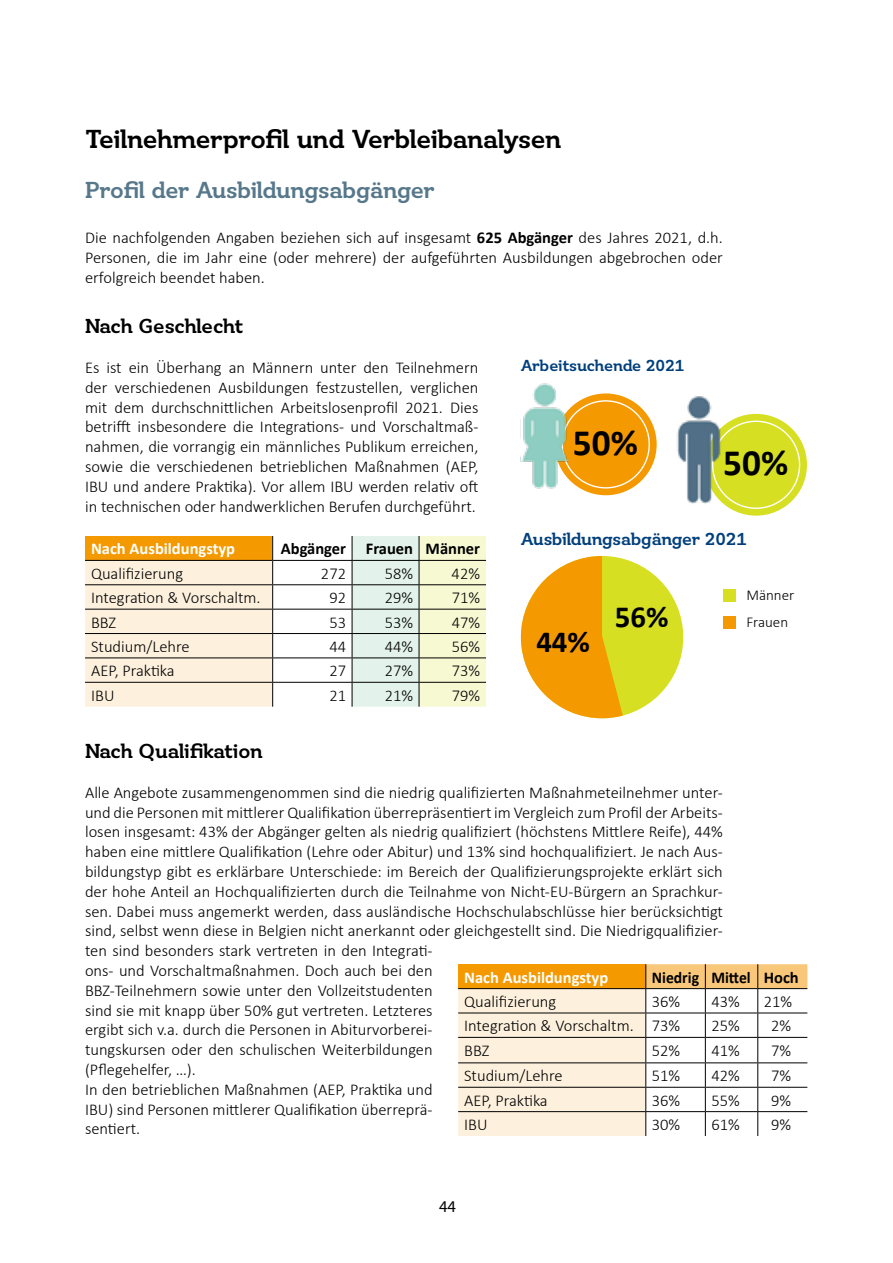
<style>
.page{position:relative;width:893px;height:1263px;background:#fff}
.page>*{position:absolute;margin:0;border:0;box-sizing:border-box;transform-origin:0 0}
.t1{font:700 37.2px "Calibri";color:#000}
.t2{font:700 30.75px "Calibri";color:#000}
.t3{font:700 27px "Ostbe Serif Office";letter-spacing:-.02em;color:#000}
.t4{font:700 24px "Ostbe Serif Office";letter-spacing:-.02em;color:#57788b}
.t5{font:700 21px "Ostbe Serif Office";letter-spacing:-.02em;color:#000}
.t6{font:700 18px "Ostbe Serif Office";letter-spacing:-.015em;color:#003f7c}
.t7{font:300 16.5px/19.8px "Calibri";color:#000;text-align:justify}
.t8{font:700 16.5px "Calibri";color:#fff}
.t9{font:700 16.5px "Calibri";color:#000}
.t10{font:700 16.5px "Ostbe Serif Office";letter-spacing:-.01em;color:#003f7c}
.t11{font:700 16.5px "Calibri";color:#000;scale:.95 1}
.t12{font:16.5px "Myriad Variable Concept";color:#000}
.t13{font:300 15px/27px "Calibri";color:#000}
.s1{font-weight:700}
</style>
<div class="page">
<hr style="left:273px;top:560px;width:79px;height:1px;background:#000">
<hr style="left:273px;top:584px;width:79px;height:1px;background:#000">
<hr style="left:273px;top:609px;width:79px;height:1px;background:#000">
<hr style="left:273px;top:633px;width:79px;height:1px;background:#000">
<hr style="left:273px;top:657px;width:79px;height:1px;background:#000">
<hr style="left:273px;top:682px;width:79px;height:1px;background:#000">
<svg style="left:85px;top:536px;width:188px;height:171px;background:#f2dcb7"></svg>
<svg style="left:352px;top:536px;width:134px;height:171px;background:#e1ead4"></svg>
<svg style="left:458px;top:964px;width:349px;height:172px"></svg>
<div style="left:555px;top:393px;width:102px;height:102px;background:#f49900;border-radius:50%"></div>
<div style="left:705px;top:414px;width:102px;height:102px;background:#d6df22;border-radius:50%"></div>
<img style="left:521px;top:383px;width:48px;height:105px">
<img style="left:677px;top:396px;width:44px;height:108px">
<div style="left:521px;top:556px;width:162px;height:162px;background:#d6df22;border-radius:50%"></div>
<svg style="left:521px;top:556px;width:102px;height:162px"></svg>
<div style="left:723px;top:616px;width:13px;height:12px;background:#f49900"></div>
<div style="left:723px;top:589px;width:13px;height:13px;background:#d6df22"></div>
<h3 class="t3" style="left:85px;top:124px;width:478px">Teilnehmerprofil und Verbleibanalysen</h3>
<h3 class="t4" style="left:85px;top:177px;width:351px">Profil der Ausbildungsabgänger</h3>
<p class="t7" style="left:85px;top:228px;width:639px">Die nachfolgenden Angaben beziehen sich auf insgesamt <span class="s1">625 Abgänger</span> des Jahres 2021, d.h.<br>Personen, die im Jahr eine (oder mehrere) der aufgeführten Ausbildungen abgebrochen oder erfolgreich beendet haben.</p>
<p class="t5" style="left:85px;top:314px;width:160px">Nach Geschlecht</p>
<p class="t7" style="left:85px;top:357px;width:395px">Es ist ein Überhang an Männern unter den Teilnehmern der verschiedenen Ausbildungen festzustellen, verglichen mit dem durchschnittlichen Arbeitslosenprofil 2021. Dies betrifft insbesondere die Integrations- und Vorschaltmaß&shy;nahmen, die vorrangig ein männliches Publikum erreichen, sowie die verschiedenen betrieblichen Maßnahmen (AEP, IBU und andere Praktika). Vor allem IBU werden relativ oft in technischen oder handwerklichen Berufen durchgeführt.</p>
<p class="t8" style="left:91px;top:537px;width:146px">Nach Ausbildungstyp</p>
<p class="t9" style="left:281px;top:537px;width:201px">Abgänger Frauen Männer</p>
<p class="t7" style="left:91px;top:563px;width:94px">Qualifizierung</p>
<p class="t7" style="left:321px;top:563px;width:27px">272</p>
<p class="t7" style="left:385px;top:563px;width:30px">58%</p>
<p class="t7" style="left:452px;top:563px;width:30px">42%</p>
<p class="t7" style="left:91px;top:588px;width:171px">Integration &amp; Vorschaltm.</p>
<p class="t7" style="left:329px;top:588px;width:18px">92</p>
<p class="t7" style="left:385px;top:588px;width:30px">29%</p>
<p class="t7" style="left:452px;top:588px;width:30px">71%</p>
<p class="t7" style="left:91px;top:612px;width:27px">BBZ</p>
<p class="t7" style="left:329px;top:612px;width:18px">53</p>
<p class="t7" style="left:385px;top:612px;width:30px">53%</p>
<p class="t7" style="left:452px;top:612px;width:30px">47%</p>
<p class="t7" style="left:91px;top:636px;width:100px">Studium/Lehre</p>
<p class="t7" style="left:329px;top:636px;width:18px">44</p>
<p class="t7" style="left:385px;top:636px;width:30px">44%</p>
<p class="t7" style="left:452px;top:636px;width:30px">56%</p>
<p class="t7" style="left:91px;top:661px;width:85px">AEP, Praktika</p>
<p class="t7" style="left:329px;top:661px;width:18px">27</p>
<p class="t7" style="left:385px;top:661px;width:30px">27%</p>
<p class="t7" style="left:452px;top:661px;width:30px">73%</p>
<p class="t7" style="left:91px;top:685px;width:25px">IBU</p>
<p class="t7" style="left:329px;top:685px;width:18px">21</p>
<p class="t7" style="left:385px;top:685px;width:30px">21%</p>
<p class="t7" style="left:452px;top:685px;width:30px">79%</p>
<p class="t10" style="left:521px;top:356px;width:165px">Arbeitsuchende 2021</p>
<h1 class="t1" style="left:573px;top:416px;width:66px">50%</h1>
<h1 class="t1" style="left:723px;top:437px;width:66px">50%</h1>
<p class="t6" style="left:521px;top:529px;width:228px">Ausbildungsabgänger 2021</p>
<p class="t13" style="left:746px;top:582px;width:49px">Männer<br>Frauen</p>
<h2 class="t2" style="left:615px;top:595px;width:55px">56%</h2>
<h2 class="t2" style="left:536px;top:620px;width:55px">44%</h2>
<p class="t5" style="left:85px;top:739px;width:179px">Nach Qualifikation</p>
<p class="t7" style="left:85px;top:782px;width:639px;text-align:left">Alle Angebote zusammengenommen sind die niedrig qualifizierten Maßnahmeteilnehmer unter&shy;und die Personen mit mittlerer Qualifikation überrepräsentiert im Vergleich zum Profil der Arbeits&shy;losen insgesamt: 43% der Abgänger gelten als niedrig qualifiziert (höchstens Mittlere Reife), 44% haben eine mittlere Qualifikation (Lehre oder Abitur) und 13% sind hochqualifiziert. Je nach Aus&shy;bildungstyp gibt es erklärbare Unterschiede: im Bereich der Qualifizierungsprojekte erklärt sich der hohe Anteil an Hochqualifizierten durch die Teilnahme von Nicht-EU-Bürgern an Sprachkur&shy;sen. Dabei muss angemerkt werden, dass ausländische Hochschulabschlüsse hier berücksichtigt sind, selbst wenn diese in Belgien nicht anerkannt oder gleichgestellt sind. Die Niedrigqualifizier&shy;ten sind besonders stark vertreten in den Integrati-<br>ons- und Vorschaltmaßnahmen. Doch auch bei den<br>BBZ-Teilnehmern sowie unter den Vollzeitstudenten<br>sind sie mit knapp über 50% gut vertreten. Letzteres<br>ergibt sich v.a. durch die Personen in Abiturvorberei-<br>tungskursen oder den schulischen Weiterbildungen<br>(Pflegehelfer, …).<br>In den betrieblichen Maßnahmen (AEP, Praktika und<br>IBU) sind Personen mittlerer Qualifikation überreprä-<br>sentiert.</p>
<p class="t8" style="left:464px;top:965px;width:146px">Nach Ausbildungstyp</p>
<p class="t11" style="left:652px;top:965px;width:156px">Niedrig Mittel Hoch</p>
<p class="t7" style="left:464px;top:991px;width:94px">Qualifizierung</p>
<p class="t7" style="left:652px;top:991px;width:30px">36%</p>
<p class="t7" style="left:711px;top:991px;width:30px">43%</p>
<p class="t7" style="left:764px;top:991px;width:30px">21%</p>
<p class="t7" style="left:464px;top:1016px;width:218px">Integration &amp; Vorschaltm. 73%</p>
<p class="t7" style="left:711px;top:1016px;width:30px">25%</p>
<p class="t7" style="left:771px;top:1016px;width:22px">2%</p>
<p class="t7" style="left:464px;top:1040px;width:27px">BBZ</p>
<p class="t7" style="left:652px;top:1040px;width:30px">52%</p>
<p class="t7" style="left:711px;top:1040px;width:30px">41%</p>
<p class="t7" style="left:771px;top:1040px;width:22px">7%</p>
<p class="t7" style="left:464px;top:1066px;width:100px">Studium/Lehre</p>
<p class="t7" style="left:652px;top:1066px;width:30px">51%</p>
<p class="t7" style="left:711px;top:1066px;width:30px">42%</p>
<p class="t7" style="left:771px;top:1066px;width:22px">7%</p>
<p class="t7" style="left:464px;top:1090px;width:85px">AEP, Praktika</p>
<p class="t7" style="left:652px;top:1090px;width:30px">36%</p>
<p class="t7" style="left:711px;top:1090px;width:30px">55%</p>
<p class="t7" style="left:771px;top:1090px;width:22px">9%</p>
<p class="t7" style="left:464px;top:1114px;width:25px">IBU</p>
<p class="t7" style="left:652px;top:1114px;width:30px">30%</p>
<p class="t7" style="left:711px;top:1114px;width:30px">61%</p>
<p class="t7" style="left:771px;top:1114px;width:22px">9%</p>
<p class="t12" style="left:439px;top:1196px;width:18px">44</p>
</div>
